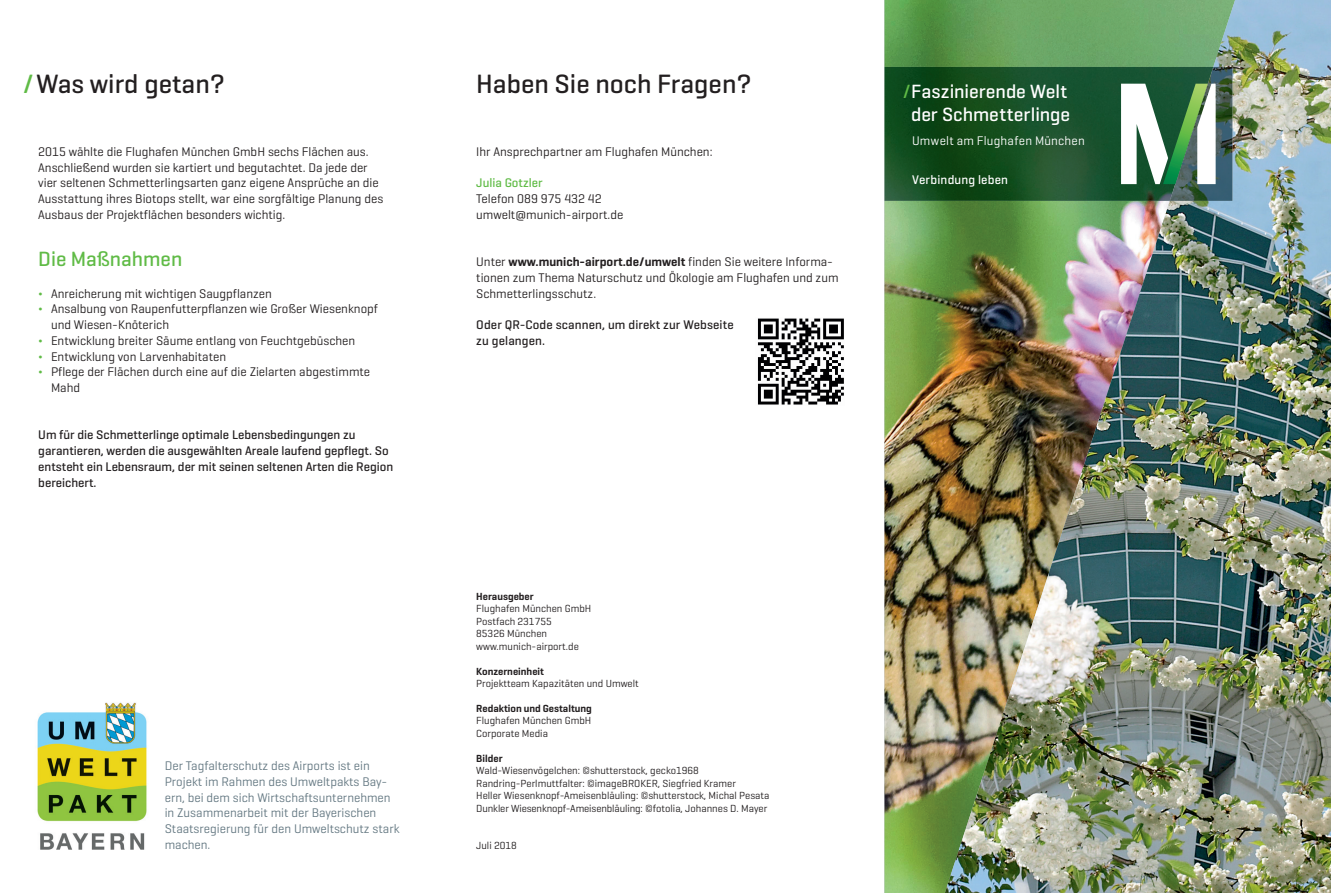
<style>
.page{position:relative;width:1331px;height:893px;background:#fff}
.page>*{position:absolute;margin:0;border:0;box-sizing:border-box;transform-origin:0 0}
.t1{font:500 27px "Munich Airport Pro";color:#231f20}
.t2{font:500 21px "Munich Airport Pro";color:#60bb46}
.t3{font:500 19.5px/22.5px "Munich Airport Pro";color:#fff;text-align:center}
.t4{font:12.75px/15.8px "Munich Airport Pro";color:#231f20}
.t5{font:500 12.75px/15.8px "Munich Airport Pro";color:#231f20}
.t6{font:12.75px/15.8px "Munich Airport Pro";color:#647882}
.t7{font:12.75px "Munich Airport Pro";letter-spacing:.015em;color:#fff}
.t8{font:500 12.75px "Munich Airport Pro";letter-spacing:.015em;color:#fff}
.t9{font:500 12.75px "Munich Airport Pro";color:#60bb46}
.t10{font:10.5px/12.5px "Munich Airport Pro";color:#231f20}
.t11{font:600 10.5px "Munich Airport Pro";color:#231f20}
.s1{color:#60bb46}
.s2{font-weight:600}
</style>
<div class="page">
<img style="left:37px;top:702px;width:110px;height:148px">
<img style="left:884px;top:0;width:61px;height:893px">
<img style="left:945px;top:0;width:386px;height:893px">
<img style="left:757px;top:318px;width:87px;height:87px">
<img style="left:884px;top:67px;width:286px;height:134px">
<img style="left:1170px;top:67px;width:62px;height:134px">
<svg style="left:1121px;top:84px;width:95px;height:100px"></svg>
<h1 class="t1" style="left:23px;top:67px;width:204px"><span class="s1">/</span>Was wird getan?</h1>
<h1 class="t1" style="left:476px;top:67px;width:277px">Haben Sie noch Fragen?</h1>
<p class="t4" style="left:38px;top:143px;width:346px">2015 wählte die Flughafen München GmbH sechs Flächen aus.<br>Anschließend wurden sie kartiert und begutachtet. Da jede der vier seltenen Schmetterlingsarten ganz eigene Ansprüche an die Ausstattung ihres Biotops stellt, war eine sorgfältige Planung des Ausbaus der Projektflächen besonders wichtig.</p>
<h2 class="t2" style="left:38px;top:246px;width:145px">Die Maßnahmen</h2>
<p class="t4" style="left:38px;top:285px;width:235px"><span class="s1">¬</span> Anreicherung mit wichtigen Saugpflanzen</p>
<p class="t4" style="left:38px;top:301px;width:341px"><span class="s1">¬</span> Ansalbung von Raupenfutterpflanzen wie Großer Wiesenknopf</p>
<p class="t4" style="left:51px;top:316px;width:120px">und Wiesen-Knöterich</p>
<p class="t4" style="left:38px;top:332px;width:318px"><span class="s1">¬</span> Entwicklung breiter Säume entlang von Feuchtgebüschen</p>
<p class="t4" style="left:38px;top:348px;width:189px"><span class="s1">¬</span> Entwicklung von Larvenhabitaten</p>
<p class="t4" style="left:38px;top:364px;width:333px"><span class="s1">¬</span> Pflege der Flächen durch eine auf die Zielarten abgestimmte</p>
<p class="t4" style="left:51px;top:379px;width:31px">Mahd</p>
<p class="t5" style="left:38px;top:427px;width:357px">Um für die Schmetterlinge optimale Lebensbedingungen zu garantieren, werden die ausgewählten Areale laufend gepflegt. So entsteht ein Lebensraum, der mit seinen seltenen Arten die Region bereichert.</p>
<p class="t6" style="left:165px;top:757px;width:236px">Der Tagfalterschutz des Airports ist ein Projekt im Rahmen des Umweltpakts Bay&shy;ern, bei dem sich Wirtschaftsunternehmen in Zusammenarbeit mit der Bayerischen Staatsregierung für den Umweltschutz stark machen.</p>
<p class="t4" style="left:476px;top:143px;width:238px">Ihr Ansprechpartner am Flughafen München:</p>
<p class="t9" style="left:476px;top:175px;width:68px">Julia Gotzler</p>
<p class="t4" style="left:476px;top:190px;width:149px">Telefon 089 975 432 42 umwelt@munich-airport.de</p>
<p class="t4" style="left:476px;top:253px;width:364px">Unter <span class="s2">www.munich-airport.de/umwelt</span> finden Sie weitere Informa&shy;tionen zum Thema Naturschutz und Ökologie am Flughafen und zum<br>Schmetterlingsschutz.</p>
<p class="t5" style="left:476px;top:317px;width:259px">Oder QR-Code scannen, um direkt zur Webseite zu gelangen.</p>
<p class="t11" style="left:476px;top:590px;width:59px">Herausgeber</p>
<p class="t10" style="left:476px;top:602px;width:117px">Flughafen München GmbH<br>Postfach 231755<br>85326 München www.munich-airport.de</p>
<p class="t11" style="left:476px;top:664px;width:69px">Konzerneinheit</p>
<p class="t10" style="left:476px;top:677px;width:164px">Projektteam Kapazitäten und Umwelt</p>
<p class="t11" style="left:476px;top:702px;width:117px">Redaktion und Gestaltung</p>
<p class="t10" style="left:476px;top:714px;width:117px">Flughafen München GmbH<br>Corporate Media</p>
<p class="t11" style="left:476px;top:752px;width:28px">Bilder</p>
<p class="t10" style="left:476px;top:764px;width:295px">Wald-Wiesenvögelchen: ©shutterstock, gecko1968<br>Randring-Perlmuttfalter: ©imageBROKER, Siegfried Kramer<br>Heller Wiesenknopf-Ameisenbläuling: ©shutterstock, Michal Pesata Dunkler Wiesenknopf-Ameisenbläuling: ©fotolia, Johannes D. Mayer</p>
<p class="t10" style="left:476px;top:839px;width:42px">Juli 2018</p>
<h3 class="t3" style="left:903px;top:80px;width:169px"><span class="s1">/</span> Faszinierende Welt der Schmetterlinge</h3>
<p class="t7" style="left:912px;top:133px;width:174px">Umwelt am Flughafen München</p>
<p class="t8" style="left:912px;top:172px;width:97px">Verbindung leben</p>
</div>
